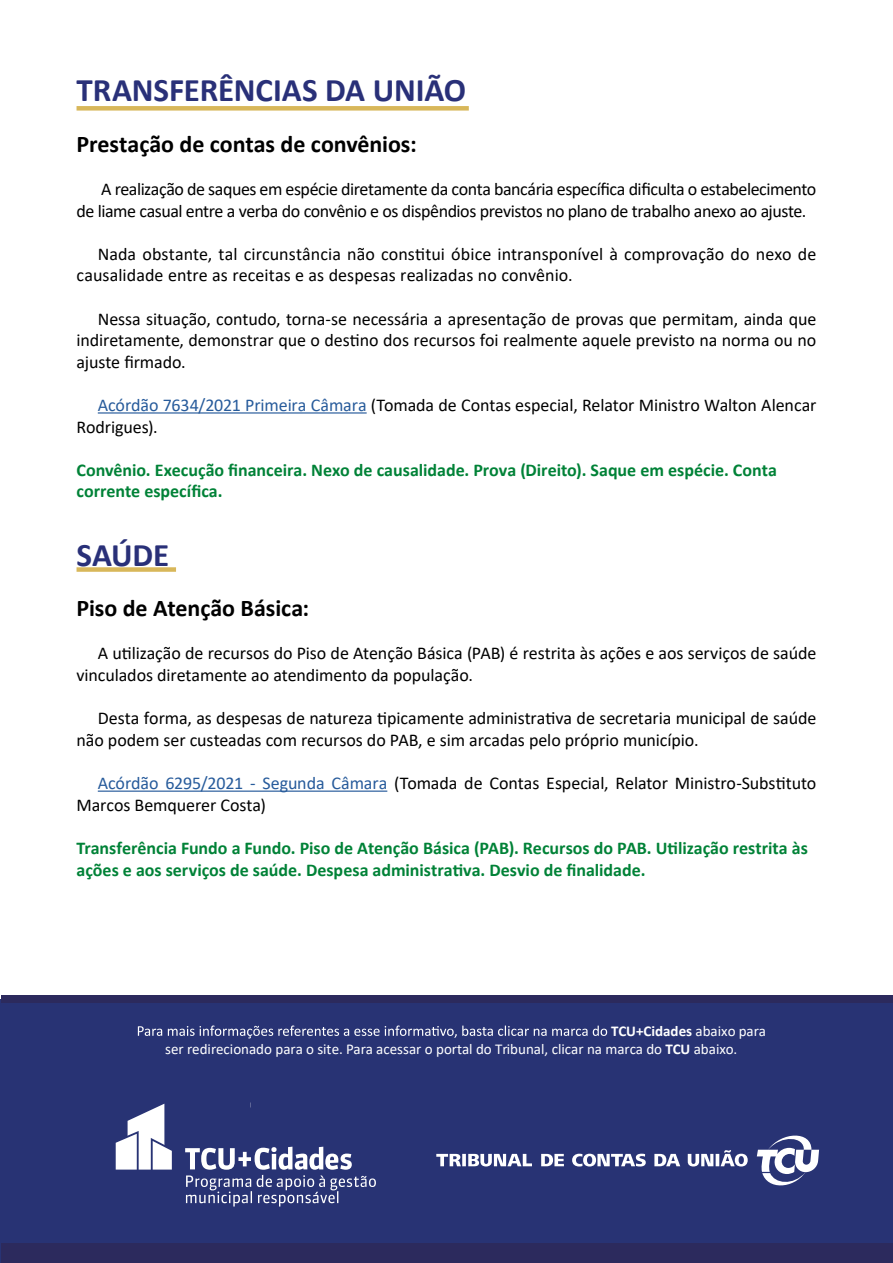
<style>
.page{position:relative;width:893px;height:1263px;background:#fff}
.page>*{position:absolute;margin:0;border:0;box-sizing:border-box;transform-origin:0 0}
.t1{font:700 33px "Calibri";letter-spacing:-.005em;color:#293078}
.t2{font:700 24px "Calibri";letter-spacing:-.005em;color:#000}
.t3{font:18px/21.6px "Calibri";letter-spacing:-.005em;color:#000}
.t4{font:700 18px/21.6px "Calibri";color:#008237}
.t5{font:18px/21.6px "Calibri";letter-spacing:-.025em;color:#000}
.t6{font:15px/18px "Calibri";color:#fff}
.s1{color:#275b9b}
.s2{font-weight:700}
</style>
<div class="page">
<hr style="left:98px;top:412px;width:269px;height:2px;background:#275b9b">
<hr style="left:98px;top:790px;width:289px;height:2px;background:#275b9b">
<div style="left:1px;top:999px;width:892px;height:264px;background:#283374"></div>
<svg style="left:0;top:1243px;width:1px;height:19px"></svg>
<div style="left:1px;top:1243px;width:892px;height:19px;background:#2c2a5d"></div>
<div style="left:1px;top:995px;width:892px;height:8px;background:#2c2a5d"></div>
<svg style="left:436px;top:1150px;width:312px;height:16px"></svg>
<svg style="left:757px;top:1135px;width:62px;height:51px"></svg>
<svg style="left:138px;top:1025px;width:469px;height:13px"></svg>
<div style="left:77px;top:106px;width:392px;height:5px;background:#d8b75a"></div>
<div style="left:77px;top:567px;width:99px;height:5px;background:#d8b75a"></div>
<svg style="left:115px;top:1102px;width:261px;height:105px"></svg>
<h1 class="t1" style="left:77px;top:67px;width:391px">TRANSFERÊNCIAS DA UNIÃO</h1>
<h2 class="t2" style="left:77px;top:127px;width:342px">Prestação de contas de convênios:</h2>
<p class="t5" style="left:77px;top:179px;width:741px;text-indent:25px">A realização de saques em espécie diretamente da conta bancária específica dificulta o estabelecimento de liame casual entre a verba do convênio e os dispêndios previstos no plano de trabalho anexo ao ajuste.</p>
<p class="t3" style="left:77px;top:244px;width:741px;text-indent:21px">Nada obstante, tal circunstância não constitui óbice intransponível à comprovação do nexo de causalidade entre as receitas e as despesas realizadas no convênio.</p>
<p class="t3" style="left:77px;top:308px;width:741px;text-align:justify;text-indent:21px">Nessa situação, contudo, torna-se necessária a apresentação de provas que permitam, ainda que indiretamente, demonstrar que o destino dos recursos foi realmente aquele previsto na norma ou no ajuste firmado.</p>
<p class="t3" style="left:77px;top:395px;width:741px;text-indent:21px"><span class="s1">Acórdão 7634/2021 Primeira Câmara</span> (Tomada de Contas especial, Relator Ministro Walton Alencar<br>Rodrigues).</p>
<p class="t4" style="left:77px;top:460px;width:702px">Convênio. Execução financeira. Nexo de causalidade. Prova (Direito). Saque em espécie. Conta corrente específica.</p>
<h1 class="t1" style="left:77px;top:532px;width:94px">SAÚDE</h1>
<h2 class="t2" style="left:77px;top:591px;width:234px">Piso de Atenção Básica:</h2>
<p class="t3" style="left:77px;top:643px;width:741px;text-indent:21px">A utilização de recursos do Piso de Atenção Básica (PAB) é restrita às ações e aos serviços de saúde vinculados diretamente ao atendimento da população.</p>
<p class="t3" style="left:77px;top:708px;width:741px;text-indent:21px">Desta forma, as despesas de natureza tipicamente administrativa de secretaria municipal de saúde não podem ser custeadas com recursos do PAB, e sim arcadas pelo próprio município.</p>
<p class="t3" style="left:77px;top:773px;width:741px;text-indent:21px"><span class="s1">Acórdão 6295/2021 - Segunda Câmara</span> (Tomada de Contas Especial, Relator Ministro-Substituto<br>Marcos Bemquerer Costa)</p>
<p class="t4" style="left:77px;top:838px;width:733px">Transferência Fundo a Fundo. Piso de Atenção Básica (PAB). Recursos do PAB. Utilização restrita às ações e aos serviços de saúde. Despesa administrativa. Desvio de finalidade.</p>
<p class="t6" style="left:165px;top:1022px;width:602px;text-indent:446px"><span class="s2">TCU+Cidades</span> abaixo para ser redirecionado para o site. Para acessar o portal do Tribunal, clicar na marca do <span class="s2">TCU</span> abaixo.</p>
</div>
